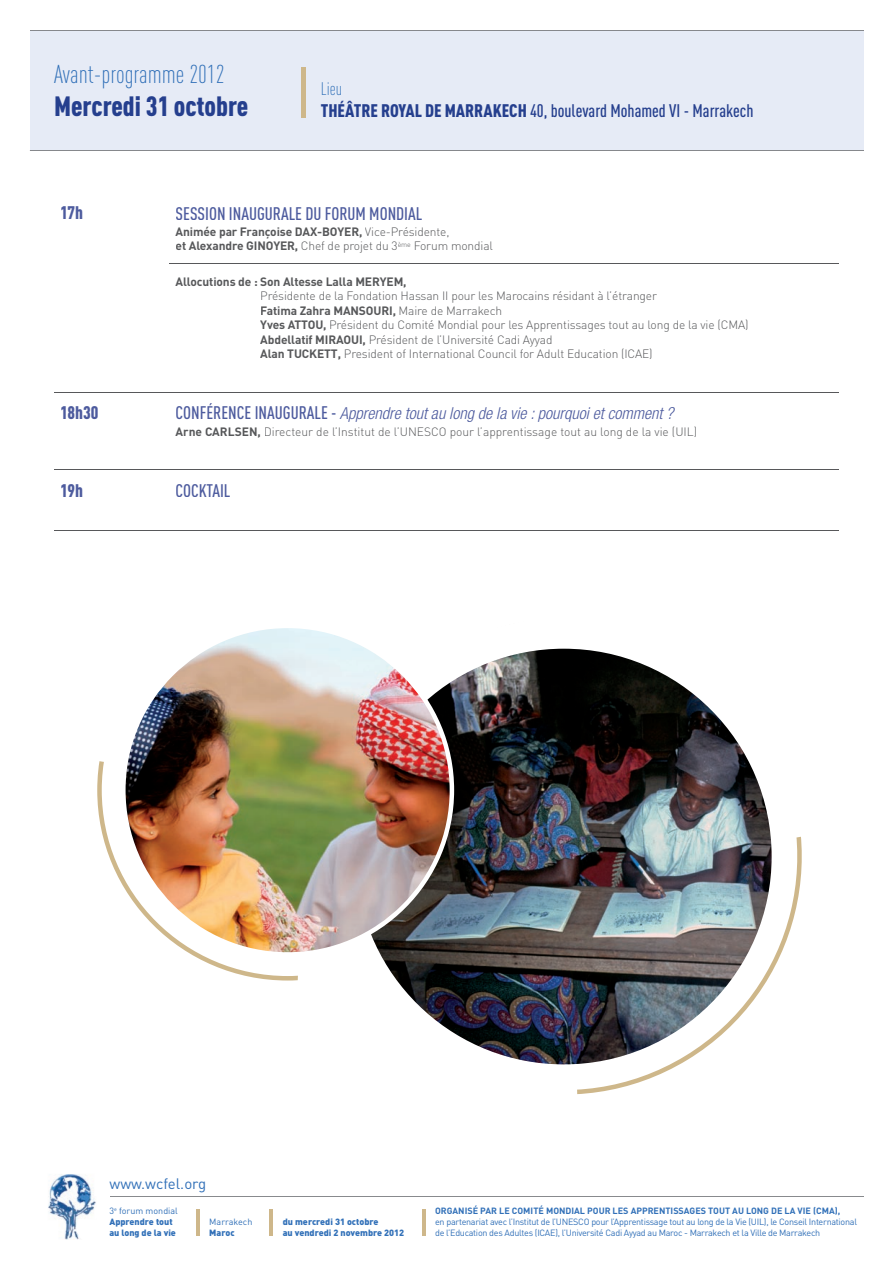
<style>
.page{position:relative;width:893px;height:1263px;background:#fff}
.page>*{position:absolute;margin:0;border:0;box-sizing:border-box;transform-origin:0 0}
.t1{font:900 27.6px "DIN Cond";color:#253f8e}
.t2{font:300 25.5px "DIN Cond";color:#3170b8}
.t3{font:500 18px/21.6px "DIN Cond";color:#253f8e}
.t4{font:500 18px "DIN Cond";color:#4d5b9e}
.t5{font:900 18px "DIN Cond";color:#4d5b9e}
.t6{font:italic 300 condensed 16.5px "Helvetica Neue";color:#4d5b9e}
.t7{font:15px "DIN";color:#3170b8}
.t8{font:300 12px/14.4px "DIN";letter-spacing:-.01em;color:#57585a}
.t9{font:700 12px/14.4px "DIN";letter-spacing:-.01em;color:#57585a}
.t10{font:9px/10.8px "DIN";letter-spacing:-.03em;color:#3170b8}
.t11{font:900 9px/10.8px "DIN";color:#3170b8}
.t12{font:700 9px "DIN";color:#3170b8}
.t13{font:9px "DIN";color:#3170b8}
.s1{font-weight:300;color:#3170b8}
.s2{font-weight:900}
.s3{font-weight:300}
.s4{font-weight:700}
.s5{font-family:"DIN Cond";font-weight:500;font-style:normal;font-stretch:normal;font-size:18px}
.s6{font-weight:400}
</style>
<div class="page">
<hr style="left:197px;top:1209px;width:3px;height:26px;background:#ceb78a">
<hr style="left:269px;top:1209px;width:4px;height:26px;background:#ceb78a">
<hr style="left:422px;top:1209px;width:4px;height:26px;background:#ceb78a">
<hr style="left:110px;top:1196px;width:753px;height:1px;background:#888a8d">
<img style="left:48px;top:1174px;width:48px;height:66px">
<svg style="left:97px;top:761px;width:195px;height:220px"></svg>
<hr style="left:54px;top:392px;width:116px;height:1px;background:#57585a">
<hr style="left:170px;top:392px;width:669px;height:1px;background:#57585a">
<hr style="left:54px;top:469px;width:116px;height:1px;background:#57585a">
<hr style="left:170px;top:469px;width:669px;height:1px;background:#57585a">
<hr style="left:54px;top:530px;width:116px;height:1px;background:#57585a">
<hr style="left:170px;top:530px;width:669px;height:1px;background:#57585a">
<hr style="left:170px;top:263px;width:669px;height:1px;background:#57585a">
<div style="left:30px;top:30px;width:833px;height:121px;background:#e6ebf6"></div>
<div style="left:301px;top:67px;width:5px;height:50px;background:#ceb78a"></div>
<hr style="left:30px;top:30px;width:833px;height:1px;background:#86888c">
<hr style="left:30px;top:150px;width:833px;height:1px;background:#86888c">
<svg style="left:552px;top:648px;width:250px;height:446px"></svg>
<img style="left:382px;top:649px;width:390px;height:415px">
<img style="left:121px;top:628px;width:333px;height:329px">
<h2 class="t2" style="left:54px;top:60px;width:172px">Avant-programme 2012</h2>
<h1 class="t1" style="left:54px;top:89px;width:196px">Mercredi 31 octobre</h1>
<h3 class="t3" style="left:321px;top:77px;width:434px"><span class="s1">Lieu<br></span><span class="s2">THÉÂTRE ROYAL DE MARRAKECH</span> 40, boulevard Mohamed VI - Marrakech</h3>
<h3 class="t5" style="left:60px;top:202px;width:25px">17h</h3>
<h3 class="t4" style="left:176px;top:202px;width:248px">SESSION INAUGURALE DU FORUM MONDIAL</h3>
<p class="t9" style="left:176px;top:224px;width:319px">Animée par Françoise DAX-BOYER, <span class="s3">Vice-Présidente,<br></span>et Alexandre GINOYER, <span class="s3">Chef de projet du 3</span><sup>ème</sup> <span class="s3">Forum mondial</span></p>
<p class="t9" style="left:176px;top:274px;width:232px">Allocutions de : Son Altesse Lalla MERYEM,</p>
<p class="t8" style="left:260px;top:289px;width:490px">Présidente de la Fondation Hassan II pour les Marocains résidant à l’étranger<br><span class="s4">Fatima Zahra MANSOURI,</span> Maire de Marrakech<br><span class="s4">Yves ATTOU,</span> Président du Comité Mondial pour les Apprentissages tout au long de la vie (CMA)<br><span class="s4">Abdellatif MIRAOUI,</span> Président de l’Université Cadi Ayyad<br><span class="s4">Alan TUCKETT,</span> President of International Council for Adult Education (ICAE)</p>
<h3 class="t5" style="left:60px;top:401px;width:40px">18h30</h3>
<h3 class="t6" style="left:176px;top:404px;width:499px"><span class="s5">CONFÉRENCE INAUGURALE -</span> Apprendre tout au long de la vie : pourquoi et comment ?</h3>
<p class="t8" style="left:176px;top:424px;width:523px"><span class="s4">Arne CARLSEN,</span> Directeur de l’Institut de l’UNESCO pour l’apprentissage tout au long de la vie (UIL)</p>
<h3 class="t5" style="left:60px;top:479px;width:25px">19h</h3>
<h3 class="t4" style="left:176px;top:480px;width:56px">COCKTAIL</h3>
<p class="t7" style="left:109px;top:1174px;width:98px">www.wcfel.org</p>
<p class="t11" style="left:109px;top:1205px;width:70px"><span class="s6">3</span><sup>e</sup> <span class="s6">forum mondial<br></span>Apprendre tout au long de la vie</p>
<p class="t12" style="left:435px;top:1205px;width:407px">ORGANISÉ PAR LE COMITÉ MONDIAL POUR LES APPRENTISSAGES TOUT AU LONG DE LA VIE (CMA),</p>
<p class="t10" style="left:435px;top:1216px;width:423px">en partenariat avec l’Institut de l’UNESCO pour l’Apprentissage tout au long de la Vie (UIL), le Conseil International de l’Education des Adultes (ICAE), l’Université Cadi Ayyad au Maroc - Marrakech et la Ville de Marrakech</p>
<p class="t13" style="left:209px;top:1216px;width:45px">Marrakech</p>
<p class="t11" style="left:209px;top:1226px;width:27px">Maroc</p>
<p class="t11" style="left:283px;top:1215px;width:123px">du mercredi 31 octobre<br>au vendredi 2 novembre 2012</p>
</div>
